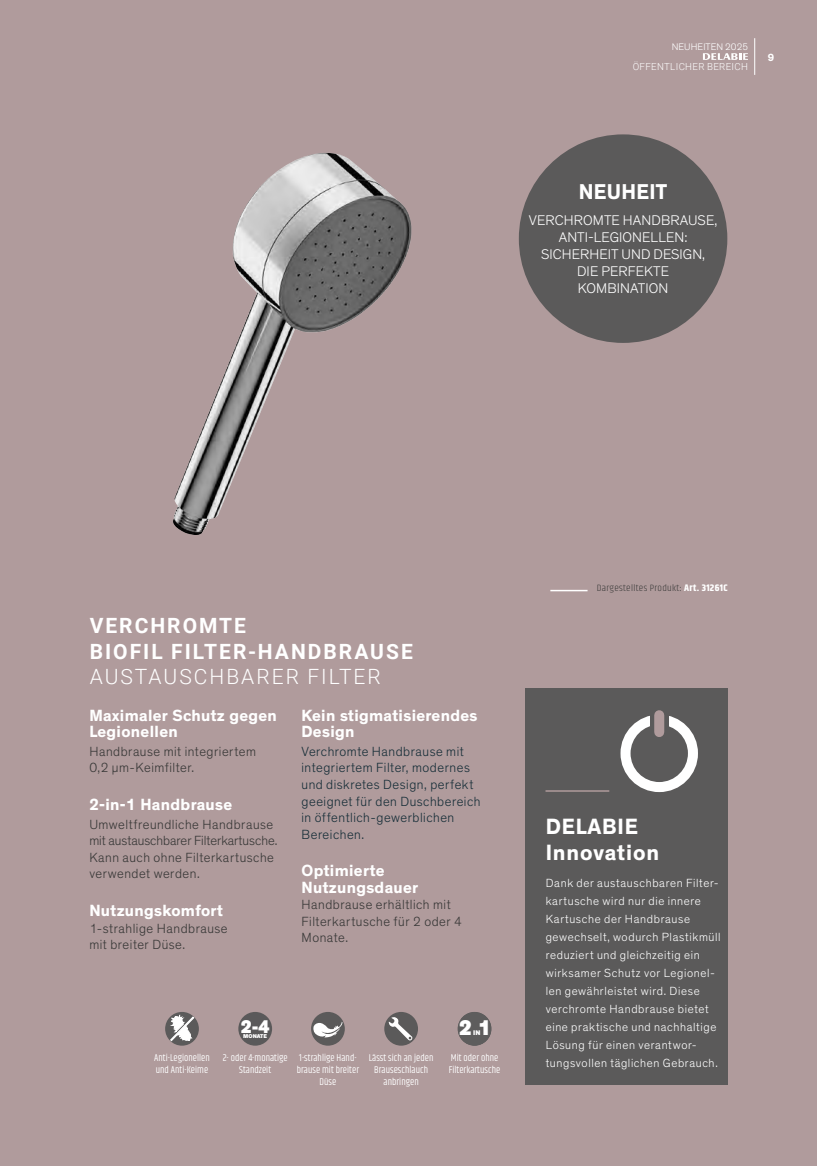
<style>
.page{position:relative;width:817px;height:1166px;background:#fff}
.page>*{position:absolute;margin:0;border:0;box-sizing:border-box;transform-origin:0 0}
.t1{font:700 22.5px/25.5px "Theinhardt";letter-spacing:.04em;color:#fff}
.t2{font:700 21.9px "Theinhardt";letter-spacing:.015em;color:#fff}
.t3{font:900 21.6px "Theinhardt";color:#fff}
.t4{font:700 21px/25.5px "Roboto";letter-spacing:.095em;color:#fff}
.t5{font:300 21px "Roboto";letter-spacing:.095em;color:#fff}
.t6{font:900 18.75px "Theinhardt";color:#fff}
.t7{font:700 16.5px/16.5px "Theinhardt";letter-spacing:.02em;color:#fff}
.t8{font:300 14.25px/17.1px "Theinhardt";letter-spacing:.01em;color:#fff;text-align:center}
.t9{font:300 13.5px/16.5px "Theinhardt";letter-spacing:.04em;color:#373736}
.t10{font:300 13.5px/16.5px "Theinhardt";letter-spacing:.04em;color:#162e38}
.t11{font:300 12px/18px "Theinhardt";letter-spacing:.055em;color:#fff}
.t12{font:700 10.5px "Theinhardt";color:#fff;scale:1.04 1}
.t13{font:10.05px/12px "Khand";letter-spacing:.005em;color:#fff;text-align:center;scale:.96 1}
.t14{font:300 9.75px "Roboto";letter-spacing:.035em;color:#fff}
.t15{font:300 9.75px "Theinhardt";letter-spacing:.01em;color:#fff}
.t16{font:300 9.45px "Khand";letter-spacing:.03em;color:#373736;scale:1.08 1}
.t17{font:900 6.9px "Theinhardt";color:#fff}
.t18{font:900 5.7px "Theinhardt";color:#fff}
.s1{font-weight:400}
.s2{font-weight:700;color:#fff}
</style>
<div class="page">
<div style="left:1px;top:0;width:815px;height:1165px;background:#b09b9c"></div>
<div style="left:518px;top:134px;width:209px;height:209px;background:#5b5a5a;border-radius:50%"></div>
<img style="left:0;top:0;width:1px;height:1165px">
<img style="left:173px;top:153px;width:245px;height:382px">
<div style="left:525px;top:688px;width:202px;height:396px;background:#5b5a5a"></div>
<svg style="left:702px;top:53px;width:45px;height:7px"></svg>
<hr style="left:754px;top:38px;width:1px;height:37px;background:#fff">
<div style="left:311px;top:1011px;width:34px;height:34px;background:#5b5a5a;border-radius:50%"></div>
<svg style="left:313px;top:1020px;width:29px;height:18px"></svg>
<svg style="left:165px;top:1011px;width:34px;height:34px"></svg>
<svg style="left:170px;top:1015px;width:24px;height:25px"></svg>
<div style="left:238px;top:1011px;width:34px;height:34px;background:#5b5a5a;border-radius:50%"></div>
<svg style="left:240px;top:1012px;width:31px;height:31px"></svg>
<div style="left:457px;top:1011px;width:34px;height:34px;background:#5e5d5d;border-radius:50%"></div>
<hr style="left:550px;top:589px;width:37px;height:2px;background:#fff">
<svg style="left:384px;top:1011px;width:34px;height:34px"></svg>
<hr style="left:545px;top:790px;width:64px;height:1px;background:#b09b9c">
<div style="left:620px;top:714px;width:77px;height:77px;border:10px solid #fff;border-radius:50%"></div>
<svg style="left:649px;top:710px;width:19px;height:21px"></svg>
<div style="left:654px;top:715px;width:10px;height:16px;background:#b09b9c"></div>
<p class="t15" style="left:671px;top:41px;width:78px">NEUHEITEN 2025</p>
<p class="t14" style="left:632px;top:60px;width:117px">ÖFFENTLICHER BEREICH</p>
<p class="t12" style="left:767px;top:50px;width:8px">9</p>
<h2 class="t2" style="left:578px;top:178px;width:90px">NEUHEIT</h2>
<p class="t8" style="left:529px;top:211px;width:190px">VERCHROMTE HANDBRAUSE,<br>ANTI-LEGIONELLEN:<br>SICHERHEIT UND DESIGN,<br>DIE PERFEKTE<br>KOMBINATION</p>
<h3 class="t4" style="left:90px;top:612px;width:324px">VERCHROMTE<br>BIOFIL FILTER-HANDBRAUSE</h3>
<h3 class="t5" style="left:90px;top:661px;width:292px">AUSTAUSCHBARER FILTER</h3>
<h3 class="t7" style="left:89px;top:707px;width:189px">Maximaler Schutz gegen<br>Legionellen</h3>
<p class="t9" style="left:89px;top:743px;width:168px">Handbrause mit integriertem<br>0,2 μm-Keimfilter.</p>
<h3 class="t7" style="left:89px;top:796px;width:144px">2-in-1 Handbrause</h3>
<p class="t9" style="left:89px;top:816px;width:189px">Umweltfreundliche Handbrause mit austauschbarer Filterkartusche.<br>Kann auch ohne Filterkartusche verwendet werden.</p>
<h3 class="t7" style="left:89px;top:902px;width:135px">Nutzungskomfort</h3>
<p class="t9" style="left:89px;top:919px;width:140px">1-strahlige Handbrause mit breiter Düse.</p>
<h3 class="t7" style="left:301px;top:707px;width:177px">Kein stigmatisierendes<br>Design</h3>
<p class="t10" style="left:301px;top:743px;width:180px">Verchromte Handbrause mit integriertem Filter, modernes und diskretes Design, perfekt geeignet für den Duschbereich in öffentlich-gewerblichen<br>Bereichen.</p>
<h3 class="t7" style="left:301px;top:862px;width:118px">Optimierte<br>Nutzungsdauer</h3>
<p class="t9" style="left:301px;top:896px;width:162px">Handbrause erhältlich mit<br>Filterkartusche für 2 oder 4<br>Monate.</p>
<h3 class="t6" style="left:241px;top:1014px;width:30px">2-4</h3>
<p class="t18" style="left:243px;top:1032px;width:25px">MONATE</p>
<p class="t13" style="left:154px;top:1051px;width:59px;text-align:left">Anti-Legionellen und Anti-Keime</p>
<p class="t13" style="left:223px;top:1051px;width:69px">2- oder 4-monatige<br>Standzeit</p>
<p class="t13" style="left:297px;top:1051px;width:66px">1-strahlige Hand&shy;brause mit breiter<br>Düse</p>
<h3 class="t3" style="left:459px;top:1013px;width:33px">2 1</h3>
<p class="t17" style="left:473px;top:1027px;width:9px">IN</p>
<p class="t13" style="left:369px;top:1051px;width:69px">Lässt sich an jeden<br>Brauseschlauch anbringen</p>
<p class="t13" style="left:448px;top:1051px;width:55px;text-align:left">Mit oder ohne<br>Filterkartusche</p>
<p class="t16" style="left:596px;top:582px;width:122px">Dargestelltes Produkt<span class="s1">:</span> <span class="s2">Art. 31261C</span></p>
<h1 class="t1" style="left:545px;top:814px;width:115px">DELABIE<br>Innovation</h1>
<p class="t11" style="left:545px;top:873px;width:176px">Dank der austauschbaren Filter&shy;kartusche wird nur die innere<br>Kartusche der Handbrause gewechselt, wodurch Plastikmüll reduziert und gleichzeitig ein wirksamer Schutz vor Legionel&shy;len gewährleistet wird. Diese verchromte Handbrause bietet eine praktische und nachhaltige<br>Lösung für einen verantwor&shy;tungsvollen täglichen Gebrauch.</p>
</div>
